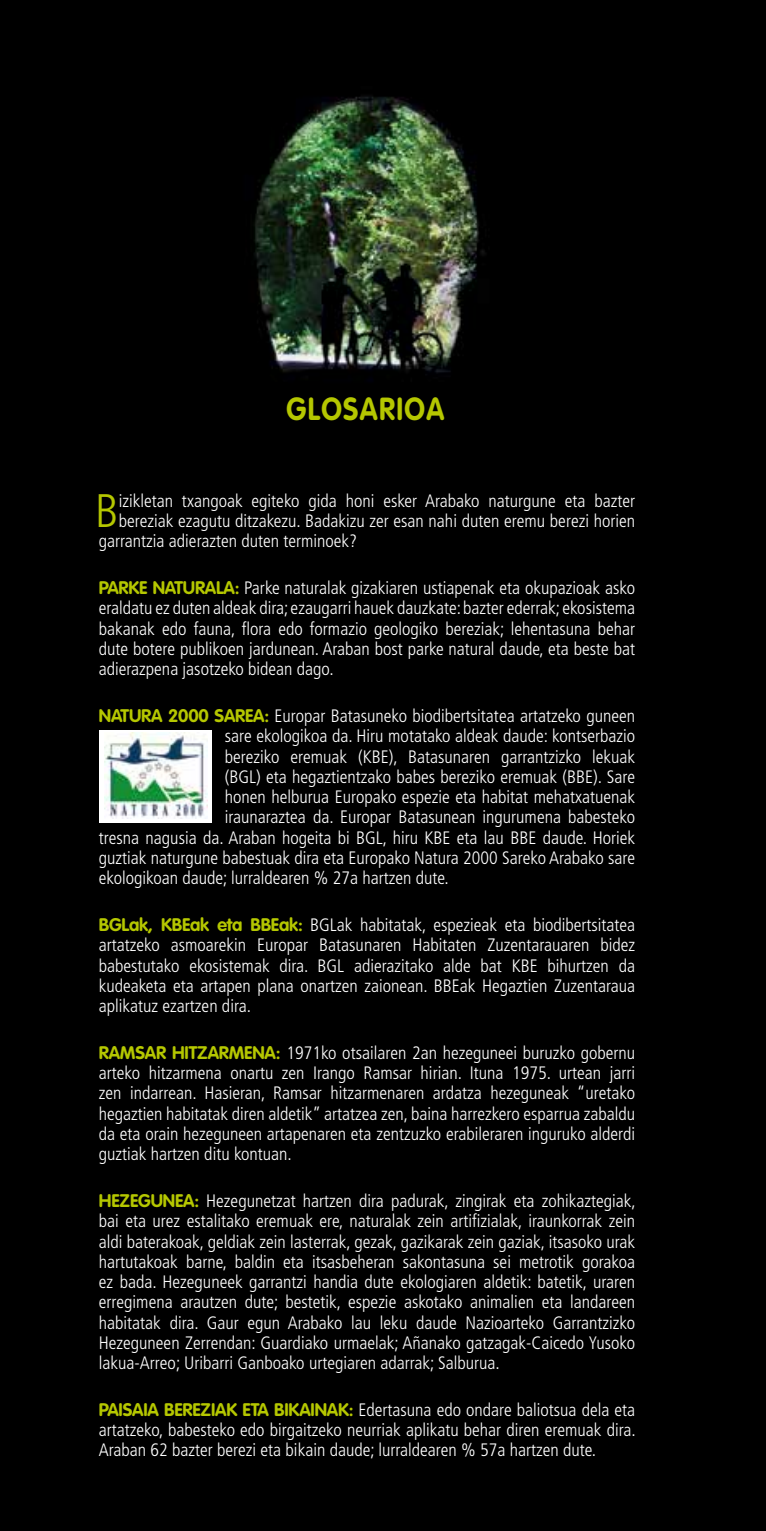
<style>
.page{position:relative;width:766px;height:1531px;background:#fff}
.page>*{position:absolute;margin:0;border:0;box-sizing:border-box;transform-origin:0 0}
.t1{font:300 condensed 47.02px "Frutiger";color:#b5c700}
.t2{font:700 31.5px "VAG Rounded";letter-spacing:.05em;color:#b5c700;scale:.9 1}
.t3{font:300 condensed 18px/20.2px "Frutiger";color:#fff;text-align:justify}
.t4{font:700 18px "VAG Rounded";letter-spacing:-.01em;color:#b5c700}
.s1{font-family:"VAG Rounded";font-weight:700;font-stretch:normal;color:#b5c700}
</style>
<div class="page">
<div style="left:0;top:0;width:765px;height:1531px;background:#000"></div>
<img style="left:254px;top:96px;width:231px;height:285px">
<div style="left:100px;top:730px;width:112px;height:92px;background:#fff"></div>
<img style="left:104px;top:732px;width:103px;height:86px">
<h2 class="t2" style="left:286px;top:390px;width:177px">GlosarioA</h2>
<h1 class="t1" style="left:95px;top:484px;width:25px">B</h1>
<p class="t3" style="left:119px;top:491px;width:518px">izikletan txangoak egiteko gida honi esker Arabako naturgune eta bazter</p>
<p class="t3" style="left:119px;top:511px;width:518px">bereziak ezagutu ditzakezu. Badakizu zer esan nahi duten eremu berezi horien</p>
<p class="t3" style="left:99px;top:531px;width:260px">garrantzia adierazten duten terminoek?</p>
<p class="t4" style="left:99px;top:577px;width:107px">PARKE NATURALA</p>
<p class="t3" style="left:99px;top:578px;width:537px;text-indent:136px"><span class="s1">:</span> Parke naturalak gizakiaren ustiapenak eta okupazioak asko eraldatu ez duten aldeak dira; ezaugarri hauek dauzkate: bazter ederrak; ekosistema bakanak edo fauna, flora edo formazio geologiko bereziak; lehentasuna behar dute botere publikoen jardunean. Araban bost parke natural daude, eta beste bat adierazpena jasotzeko bidean dago.</p>
<p class="t3" style="left:99px;top:706px;width:537px"><span class="s1">NATURA 2000 SAREA:</span> Europar Batasuneko biodibertsitatea artatzeko guneen</p>
<p class="t3" style="left:225px;top:726px;width:411px">sare ekologikoa da. Hiru motatako aldeak daude: kontserbazio</p>
<p class="t3" style="left:225px;top:746px;width:411px">bereziko eremuak (KBE), Batasunaren garrantzizko lekuak</p>
<p class="t3" style="left:225px;top:767px;width:411px">(BGL) eta hegaztientzako babes bereziko eremuak (BBE). Sare</p>
<p class="t3" style="left:225px;top:787px;width:411px">honen helburua Europako espezie eta habitat mehatxatuenak</p>
<p class="t3" style="left:225px;top:807px;width:411px">iraunaraztea da. Europar Batasunean ingurumena babesteko</p>
<p class="t3" style="left:99px;top:827px;width:537px">tresna nagusia da. Araban hogeita bi BGL, hiru KBE eta lau BBE daude. Horiek</p>
<p class="t3" style="left:99px;top:848px;width:537px">guztiak naturgune babestuak dira eta Europako Natura 2000 Sareko Arabako sare</p>
<p class="t3" style="left:99px;top:868px;width:351px">ekologikoan daude; lurraldearen % 27a hartzen dute.</p>
<p class="t3" style="left:99px;top:915px;width:537px"><span class="s1">BGLak, KBEak eta BBEak:</span> BGLak habitatak, espezieak eta biodibertsitatea artatzeko asmoarekin Europar Batasunaren Habitaten Zuzentarauaren bidez babestutako ekosistemak dira. BGL adierazitako alde bat KBE bihurtzen da kudeaketa eta artapen plana onartzen zaionean. BBEak Hegaztien Zuzentaraua aplikatuz ezartzen dira.</p>
<p class="t4" style="left:99px;top:1042px;width:48px">RAMSAR</p>
<p class="t3" style="left:99px;top:1043px;width:537px;text-indent:73px"><span class="s1">HITZARMENA:</span> 1971ko otsailaren 2an hezeguneei buruzko gobernu arteko hitzarmena onartu zen Irango Ramsar hirian. Ituna 1975. urtean jarri zen indarrean. Hasieran, Ramsar hitzarmenaren ardatza hezeguneak “uretako hegaztien habitatak diren aldetik” artatzea zen, baina harrezkero esparrua zabaldu da eta orain hezeguneen artapenaren eta zentzuzko erabileraren inguruko alderdi guztiak hartzen ditu kontuan.</p>
<p class="t3" style="left:99px;top:1191px;width:538px"><span class="s1">HEZEGUNEA:</span> Hezegunetzat hartzen dira padurak, zingirak eta zohikaztegiak, bai eta urez estalitako eremuak ere, naturalak zein artifizialak, iraunkorrak zein aldi baterakoak, geldiak zein lasterrak, gezak, gazikarak zein gaziak, itsasoko urak hartutakoak barne, baldin eta itsasbeheran sakontasuna sei metrotik gorakoa ez bada. Hezeguneek garrantzi handia dute ekologiaren aldetik: batetik, uraren erregimena arautzen dute; bestetik, espezie askotako animalien eta landareen habitatak dira. Gaur egun Arabako lau leku daude Nazioarteko Garrantzizko Hezeguneen Zerrendan: Guardiako urmaelak; Añanako gatzagak-Caicedo Yusoko lakua-Arreo; Uribarri Ganboako urtegiaren adarrak; Salburua.</p>
<p class="t4" style="left:99px;top:1399px;width:19px">PAISAIA</p>
<p class="t3" style="left:99px;top:1400px;width:538px;text-indent:65px"><span class="s1">BEREZIAK ETA BIKAINAK:</span> Edertasuna edo ondare baliotsua dela eta artatzeko, babesteko edo birgaitzeko neurriak aplikatu behar diren eremuak dira.<br>Araban 62 bazter berezi eta bikain daude; lurraldearen % 57a hartzen dute.</p>
</div>
